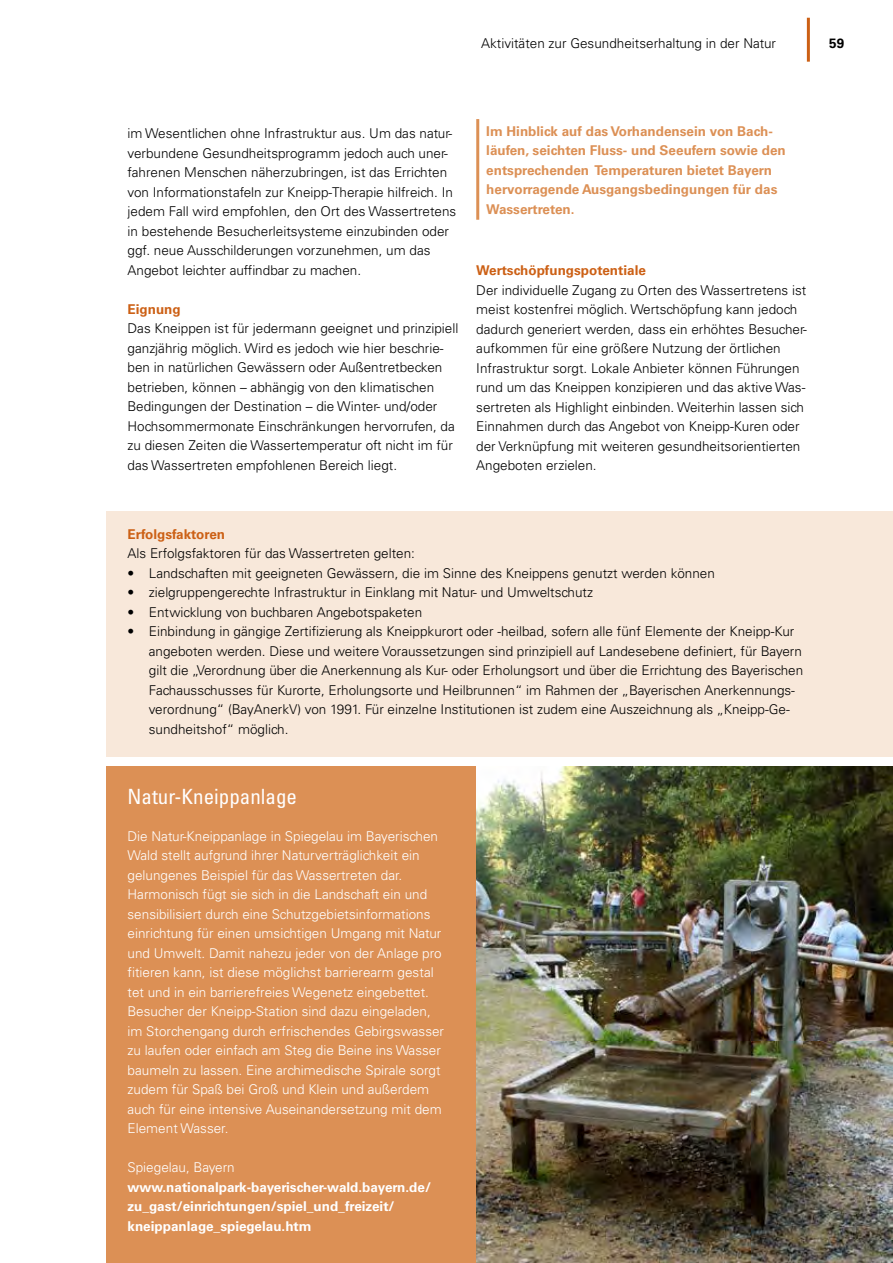
<style>
.page{position:relative;width:893px;height:1263px;background:#fff}
.page>*{position:absolute;margin:0;border:0;box-sizing:border-box;transform-origin:0 0}
.t1{font:condensed 21px "Univers LT Std";color:#fff}
.t2{font:300 13.5px/19.5px "Univers";color:#000}
.t3{font:300 13.5px/19.5px "Univers";color:#fff}
.t4{font:700 13.5px/19.5px "Univers";color:#dc9055}
.t5{font:700 13.5px/19.5px "Univers";color:#fff}
.t6{font:700 13.5px "Univers";color:#cc6015}
.t7{font:700 13.5px "Univers";color:#000}
.s1{font-family:"Univers LT Std"}
</style>
<div class="page">
<hr style="left:807px;top:18px;width:3px;height:44px;background:#cc6015">
<div style="left:106px;top:512px;width:787px;height:245px;background:#f8e8da"></div>
<img style="left:476px;top:766px;width:417px;height:497px">
<div style="left:106px;top:766px;width:370px;height:497px;background:#dc9055"></div>
<hr style="left:476px;top:119px;width:3px;height:101px;background:#dc9055">
<p class="t2" style="left:481px;top:33px;width:296px">Aktivitäten zur Gesundheitserhaltung in der Natur</p>
<p class="t7" style="left:829px;top:35px;width:17px">59</p>
<p class="t2" style="left:128px;top:124px;width:330px">im Wesentlichen ohne Infrastruktur aus. Um das natur&shy;verbundene Gesundheitsprogramm jedoch auch uner&shy;fahrenen Menschen näherzubringen, ist das Errichten von Informationstafeln zur Kneipp-Therapie hilfreich. In jedem Fall wird empfohlen, den Ort des Wassertretens in bestehende Besucherleitsysteme einzubinden oder ggf. neue Ausschilderungen vorzunehmen, um das Angebot leichter auffindbar zu machen.</p>
<p class="t6" style="left:128px;top:301px;width:55px">Eignung</p>
<p class="t2" style="left:128px;top:319px;width:332px">Das Kneippen ist für jedermann geeignet und prinzipiell ganzjährig möglich. Wird es jedoch wie hier beschrie&shy;ben in natürlichen Gewässern oder Außentretbecken betrieben, können – abhängig von den klimatischen Bedingungen der Destination – die Winter- und/oder Hochsommermonate Einschränkungen hervorrufen, da zu diesen Zeiten die Wassertemperatur oft nicht im für das Wassertreten empfohlenen Bereich liegt.</p>
<p class="t4" style="left:486px;top:121px;width:301px">Im Hinblick auf das Vorhandensein von Bach&shy;läufen, seichten Fluss- und Seeufern sowie den entsprechenden Temperaturen bietet Bayern hervorragende Ausgangsbedingungen für das Wassertreten.</p>
<p class="t6" style="left:476px;top:262px;width:171px">Wertschöpfungspotentiale</p>
<p class="t2" style="left:476px;top:280px;width:332px">Der individuelle Zugang zu Orten des Wassertretens ist meist kostenfrei möglich. Wertschöpfung kann jedoch dadurch generiert werden, dass ein erhöhtes Besucher&shy;aufkommen für eine größere Nutzung der örtlichen Infrastruktur sorgt. Lokale Anbieter können Führungen rund um das Kneippen konzipieren und das aktive Was&shy;sertreten als Highlight einbinden. Weiterhin lassen sich Einnahmen durch das Angebot von Kneipp-Kuren oder der Verknüpfung mit weiteren gesundheitsorientierten Angeboten erzielen.</p>
<p class="t6" style="left:128px;top:526px;width:99px">Erfolgsfaktoren</p>
<p class="t2" style="left:128px;top:544px;width:289px">Als Erfolgsfaktoren für das Wassertreten gelten:</p>
<p class="t2" style="left:128px;top:563px;width:589px"><span class="s1">•</span> Landschaften mit geeigneten Gewässern, die im Sinne des Kneippens genutzt werden können</p>
<p class="t2" style="left:128px;top:583px;width:467px"><span class="s1">•</span> zielgruppengerechte Infrastruktur in Einklang mit Natur- und Umweltschutz</p>
<p class="t2" style="left:128px;top:602px;width:296px"><span class="s1">•</span> Entwicklung von buchbaren Angebotspaketen</p>
<p class="t2" style="left:149px;top:622px;width:656px;text-indent:-21px"><span class="s1">•</span> Einbindung in gängige Zertifizierung als Kneippkurort oder -heilbad, sofern alle fünf Elemente der Kneipp-Kur angeboten werden. Diese und weitere Voraussetzungen sind prinzipiell auf Landesebene definiert, für Bayern gilt die „Verordnung über die Anerkennung als Kur- oder Erholungsort und über die Errichtung des Bayerischen Fachausschusses für Kurorte, Erholungsorte und Heilbrunnen“ im Rahmen der „Bayerischen Anerkennungs&shy;verordnung“ (BayAnerkV) von 1991. Für einzelne Institutionen ist zudem eine Auszeichnung als „Kneipp-Ge&shy;sundheitshof“ möglich.</p>
<h1 class="t1" style="left:128px;top:783px;width:171px">Natur-Kneippanlage</h1>
<p class="t3" style="left:128px;top:826px;width:318px">Die Natur-Kneippanlage in Spiegelau im Bayerischen Wald stellt aufgrund ihrer Naturverträglichkeit ein gelungenes Beispiel für das Wassertreten dar.<br>Harmonisch fügt sie sich in die Landschaft ein und sensibilisiert durch eine Schutzgebietsinformations einrichtung für einen umsichtigen Umgang mit Natur und Umwelt. Damit nahezu jeder von der Anlage pro fitieren kann, ist diese möglichst barrierearm gestal tet und in ein barrierefreies Wegenetz eingebettet.<br>Besucher der Kneipp-Station sind dazu eingeladen, im Storchengang durch erfrischendes Gebirgswasser zu laufen oder einfach am Steg die Beine ins Wasser baumeln zu lassen. Eine archimedische Spirale sorgt zudem für Spaß bei Groß und Klein und außerdem auch für eine intensive Auseinandersetzung mit dem Element Wasser.</p>
<p class="t3" style="left:128px;top:1157px;width:109px">Spiegelau, Bayern</p>
<p class="t5" style="left:128px;top:1177px;width:305px">www.nationalpark-bayerischer-wald.bayern.de/ zu_gast/einrichtungen/spiel_und_freizeit/ kneippanlage_spiegelau.htm</p>
</div>
